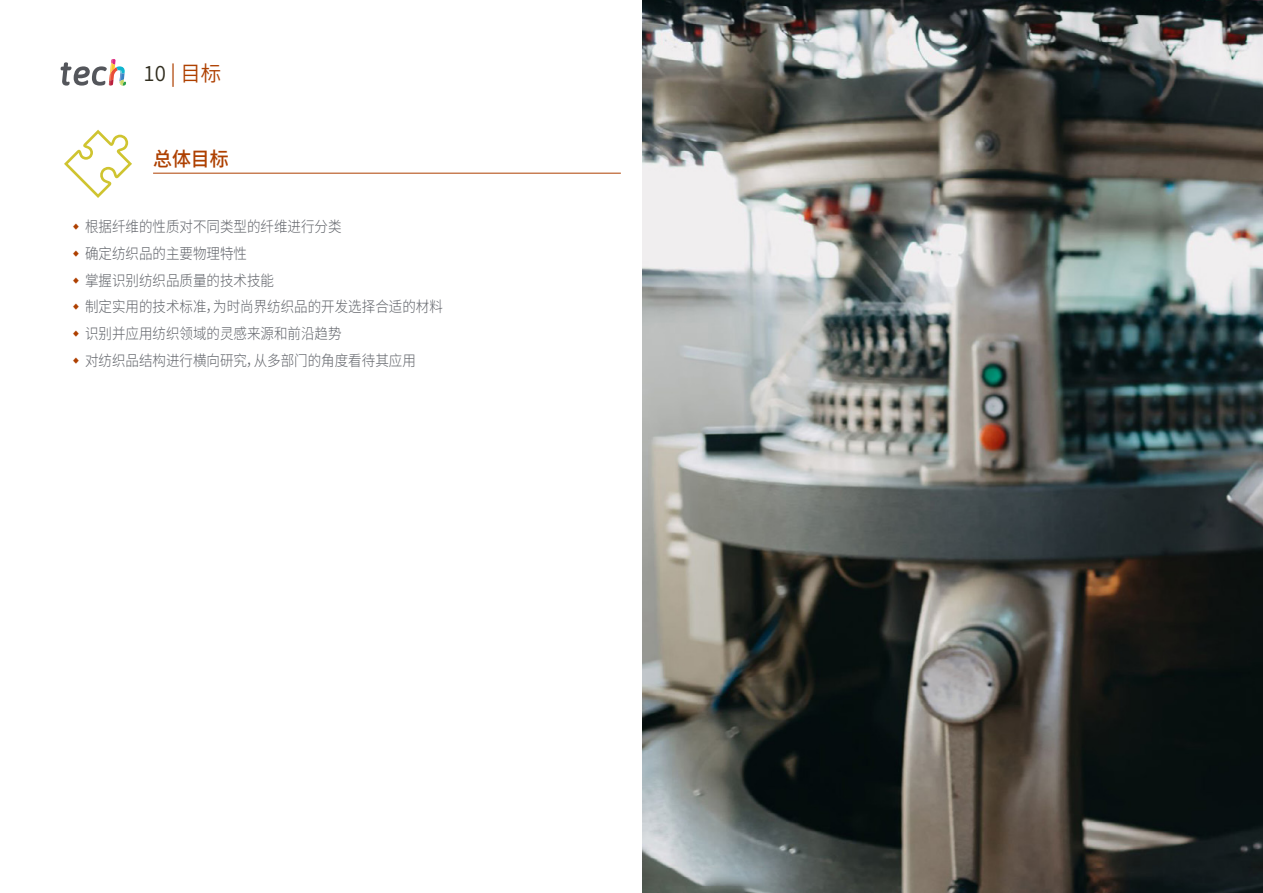
<style>
.page{position:relative;width:1263px;height:893px;background:#fff}
.page>*{position:absolute;margin:0;border:0;box-sizing:border-box;transform-origin:0 0}
.t1{font:21px "Source Han Sans CN";color:#ae4000}
.t2{font:500 19.5px "Source Han Sans CN";color:#ae4000}
.t3{font:300 15px/26.7px "Source Han Sans CN";color:#61646a;scale:.9 1}
.s1{color:#312e20}
</style>
<div class="page">
<hr style="left:153px;top:173px;width:468px;height:1px;background:#ae4000">
<svg style="left:64px;top:130px;width:68px;height:68px"></svg>
<img style="left:642px;top:0;width:621px;height:893px">
<svg style="left:61px;top:59px;width:65px;height:27px"></svg>
<h1 class="t1" style="left:144px;top:61px;width:79px"><span class="s1">10</span> | 目标</h1>
<h2 class="t2" style="left:153px;top:148px;width:77px">总体目标</h2>
<p class="t3" style="left:85px;top:214px;width:399px">根据纤维的性质对不同类型的纤维进行分类<br>确定纺织品的主要物理特性<br>掌握识别纺织品质量的技术技能<br>制定实用的技术标准，为时尚界纺织品的开发选择合适的材料识别并应用纺织领域的灵感来源和前沿趋势<br>对纺织品结构进行横向研究，从多部门的角度看待其应用</p>
</div>
